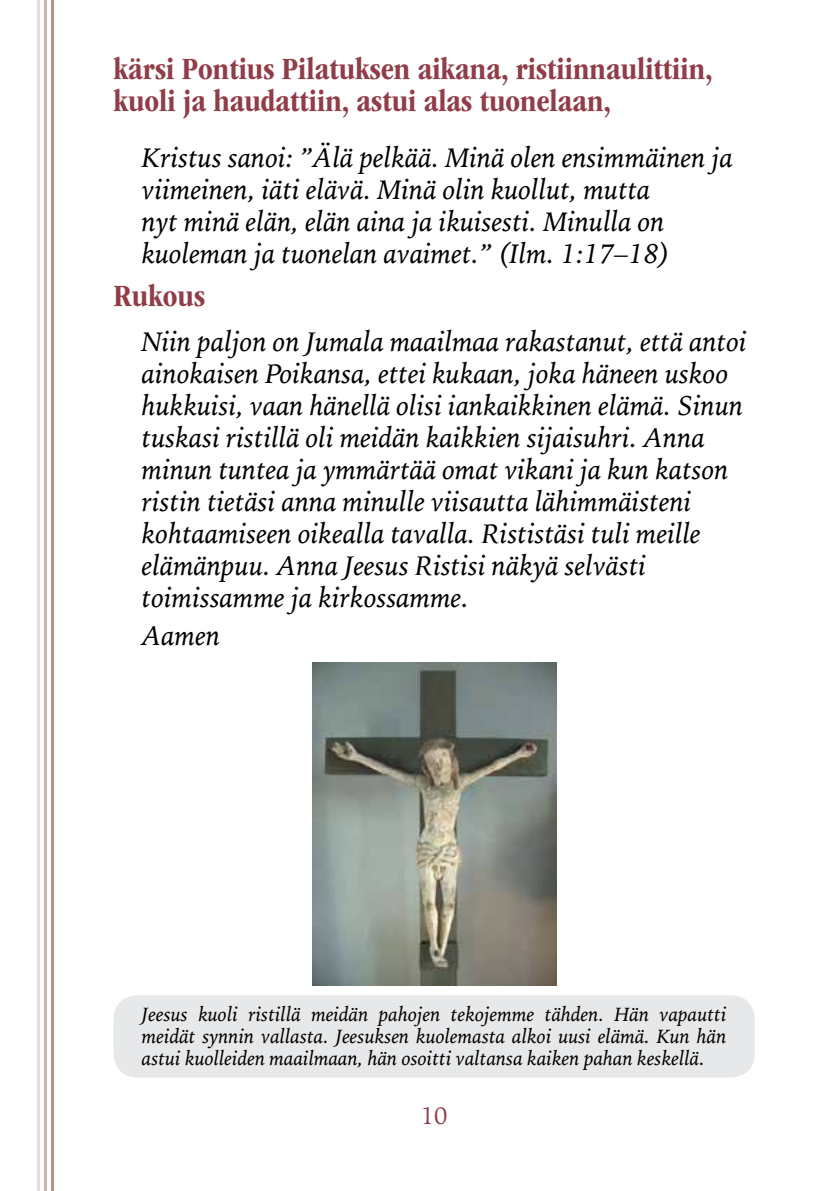
<style>
.page{position:relative;width:840px;height:1191px;background:#fff}
.page>*{position:absolute;margin:0;border:0;box-sizing:border-box;transform-origin:0 0}
.t1{font:700 condensed 32px/32px "ITC Garamond Std";color:#913d47}
.t2{font:italic 28px/32px "Iowan Old Style";color:#000}
.t3{font:24px "Iowan Old Style";color:#913d47}
.t4{font:italic 20px/22px "Iowan Old Style";color:#000;text-align:justify}
</style>
<div class="page">
<div style="left:113px;top:995px;width:641px;height:82px;background:#e6e8ea;border-radius:24px"></div>
<img style="left:312px;top:662px;width:244px;height:323px">
<p class="t1" style="left:113px;top:53px;width:600px">kärsi Pontius Pilatuksen aikana, ristiinnaulittiin, kuoli ja haudattiin, astui alas tuonelaan,</p>
<p class="t2" style="left:142px;top:140px;width:592px">Kristus sanoi: ”Älä pelkää. Minä olen ensimmäinen ja viimeinen, iäti elävä. Minä olin kuollut, mutta<br>nyt minä elän, elän aina ja ikuisesti. Minulla on kuoleman ja tuonelan avaimet.” (Ilm. 1:17–18)</p>
<p class="t1" style="left:113px;top:280px;width:93px">Rukous</p>
<p class="t2" style="left:142px;top:324px;width:606px">Niin paljon on Jumala maailmaa rakastanut, että antoi ainokaisen Poikansa, ettei kukaan, joka häneen uskoo hukkuisi, vaan hänellä olisi iankaikkinen elämä. Sinun tuskasi ristillä oli meidän kaikkien sijaisuhri. Anna minun tuntea ja ymmärtää omat vikani ja kun katson ristin tietäsi anna minulle viisautta lähimmäisteni kohtaamiseen oikealla tavalla. Rististäsi tuli meille elämänpuu. Anna Jeesus Ristisi näkyä selvästi toimissamme ja kirkossamme.</p>
<p class="t2" style="left:142px;top:618px;width:80px">Aamen</p>
<p class="t4" style="left:142px;top:1002px;width:585px">Jeesus kuoli ristillä meidän pahojen tekojemme tähden. Hän vapautti meidät synnin vallasta. Jeesuksen kuolemasta alkoi uusi elämä. Kun hän astui kuolleiden maailmaan, hän osoitti valtansa kaiken pahan keskellä.</p>
<p class="t3" style="left:420px;top:1094px;width:28px">10</p>
</div>
